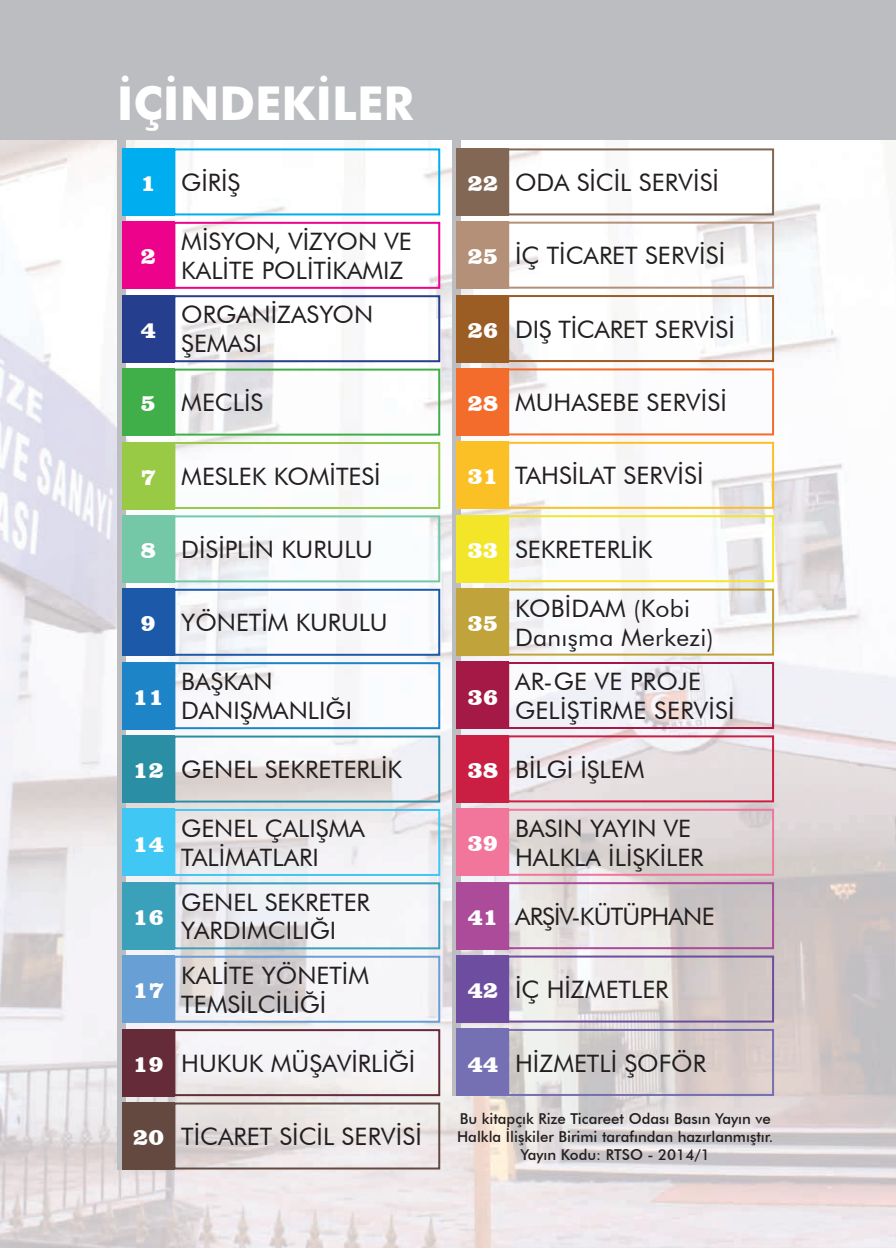
<style>
.page{position:relative;width:896px;height:1248px;background:#fff}
.page>*{position:absolute;margin:0;border:0;box-sizing:border-box;transform-origin:0 0}
.t1{font:700 46.6px "Futura BT";color:#fff}
.t2{font:24px/28.8px "Futura BT";color:#231f20}
.t3{font:900 24px "Clarendon BT";color:#fff}
.t4{font:24px "Futura BT";letter-spacing:-.03em;color:#231f20}
.t5{font:500 15px/18px "Futura BT";color:#231f20;text-align:center}
.s1{font-family:"Clarendon BT";font-weight:900;color:#fff}
</style>
<div class="page">
<img style="left:0;top:140px;width:896px;height:1107px">
<div style="left:452px;top:109px;width:9px;height:986px;background:#bcbdc0"></div>
<div style="left:118px;top:109px;width:8px;height:1060px;background:#bcbdc0"></div>
<div style="left:0;top:0;width:896px;height:140px;background:#bcbdc0"></div>
<div style="left:122px;top:148px;width:53px;height:67px;background:#00aeef"></div>
<div style="left:173px;top:148px;width:267px;height:67px;border:2px solid #00aeef"></div>
<div style="left:507px;top:368px;width:267px;height:67px;border:2px solid #f36c2c"></div>
<div style="left:173px;top:1102px;width:267px;height:67px;border:2px solid #63493f"></div>
<div style="left:456px;top:588px;width:53px;height:67px;background:#c0a43b"></div>
<div style="left:456px;top:808px;width:53px;height:67px;background:#f2759c"></div>
<div style="left:122px;top:442px;width:53px;height:67px;background:#98ca46"></div>
<div style="left:173px;top:442px;width:267px;height:67px;border:2px solid #98ca46"></div>
<div style="left:507px;top:588px;width:267px;height:67px;border:2px solid #c0a43b"></div>
<div style="left:456px;top:295px;width:53px;height:67px;background:#9b5d24"></div>
<div style="left:122px;top:735px;width:53px;height:67px;background:#2a8fa4"></div>
<div style="left:173px;top:735px;width:267px;height:67px;border:2px solid #2a8fa4"></div>
<div style="left:507px;top:955px;width:267px;height:67px;border:2px solid #6c4d9f"></div>
<div style="left:122px;top:1029px;width:53px;height:66px;background:#652b38"></div>
<div style="left:173px;top:1029px;width:267px;height:66px;border:2px solid #652b38"></div>
<div style="left:507px;top:1028px;width:267px;height:67px;border:2px solid #756fb3"></div>
<div style="left:173px;top:808px;width:267px;height:67px;border:2px solid #40c7f4"></div>
<div style="left:122px;top:1102px;width:53px;height:67px;background:#63493f"></div>
<div style="left:507px;top:442px;width:267px;height:67px;border:2px solid #fcc027"></div>
<div style="left:122px;top:662px;width:53px;height:67px;background:#1d85c7"></div>
<div style="left:173px;top:662px;width:267px;height:67px;border:2px solid #1d85c7"></div>
<div style="left:507px;top:735px;width:267px;height:67px;border:2px solid #ca1e42"></div>
<div style="left:456px;top:368px;width:53px;height:67px;background:#f36c2c"></div>
<div style="left:122px;top:368px;width:53px;height:67px;background:#40ae49"></div>
<div style="left:173px;top:368px;width:267px;height:67px;border:2px solid #40ae49"></div>
<div style="left:507px;top:295px;width:267px;height:67px;border:2px solid #9b5d24"></div>
<div style="left:456px;top:662px;width:53px;height:67px;background:#a51946"></div>
<div style="left:456px;top:882px;width:53px;height:67px;background:#ac4b9a"></div>
<div style="left:456px;top:1028px;width:53px;height:67px;background:#756fb3"></div>
<div style="left:122px;top:808px;width:53px;height:67px;background:#40c7f4"></div>
<div style="left:456px;top:735px;width:53px;height:67px;background:#ca1e42"></div>
<div style="left:456px;top:955px;width:53px;height:67px;background:#6c4d9f"></div>
<div style="left:122px;top:295px;width:53px;height:67px;background:#253f8e"></div>
<div style="left:173px;top:295px;width:267px;height:67px;border:2px solid #253f8e"></div>
<div style="left:507px;top:148px;width:267px;height:67px;border:2px solid #826754"></div>
<div style="left:456px;top:442px;width:53px;height:67px;background:#fcc027"></div>
<div style="left:122px;top:588px;width:53px;height:67px;background:#1c59a9"></div>
<div style="left:173px;top:588px;width:267px;height:67px;border:2px solid #1c59a9"></div>
<div style="left:507px;top:515px;width:267px;height:67px;border:2px solid #f3e528"></div>
<div style="left:456px;top:222px;width:53px;height:66px;background:#b39077"></div>
<div style="left:456px;top:148px;width:53px;height:67px;background:#826754"></div>
<div style="left:122px;top:955px;width:53px;height:67px;background:#689fd4"></div>
<div style="left:173px;top:955px;width:267px;height:67px;border:2px solid #689fd4"></div>
<div style="left:507px;top:882px;width:267px;height:67px;border:2px solid #ac4b9a"></div>
<div style="left:122px;top:882px;width:53px;height:67px;background:#3ba1bb"></div>
<div style="left:173px;top:882px;width:267px;height:67px;border:2px solid #3ba1bb"></div>
<div style="left:507px;top:808px;width:267px;height:67px;border:2px solid #f2759c"></div>
<div style="left:122px;top:515px;width:53px;height:67px;background:#74c8a7"></div>
<div style="left:173px;top:515px;width:267px;height:67px;border:2px solid #74c8a7"></div>
<div style="left:507px;top:662px;width:267px;height:67px;border:2px solid #a51946"></div>
<div style="left:456px;top:515px;width:53px;height:67px;background:#f3e528"></div>
<div style="left:122px;top:222px;width:53px;height:67px;background:#ed028c"></div>
<div style="left:173px;top:222px;width:267px;height:67px;border:2px solid #ed028c"></div>
<div style="left:507px;top:222px;width:267px;height:66px;border:2px solid #b39077"></div>
<h1 class="t1" style="left:117px;top:75px;width:298px">İÇİNDEKİLER</h1>
<p class="t2" style="left:141px;top:168px;width:101px"><span class="s1">1</span> GİRİŞ</p>
<p class="t3" style="left:141px;top:241px;width:17px">2</p>
<p class="t3" style="left:141px;top:315px;width:17px">4</p>
<p class="t2" style="left:181px;top:227px;width:232px">MİSYON, VİZYON VE<br>KALİTE POLİTİKAMIZ</p>
<p class="t2" style="left:181px;top:300px;width:193px">ORGANİZASYON<br>ŞEMASI</p>
<p class="t3" style="left:467px;top:168px;width:33px">22</p>
<p class="t3" style="left:467px;top:241px;width:33px">25</p>
<p class="t3" style="left:467px;top:314px;width:33px">26</p>
<p class="t2" style="left:141px;top:388px;width:124px"><span class="s1">5</span> MECLİS</p>
<p class="t3" style="left:467px;top:388px;width:33px">28</p>
<p class="t2" style="left:515px;top:168px;width:205px">ODA SİCİL SERVİSİ</p>
<p class="t2" style="left:515px;top:241px;width:212px">İÇ TİCARET SERVİSİ</p>
<p class="t2" style="left:515px;top:314px;width:221px">DIŞ TİCARET SERVİSİ</p>
<p class="t2" style="left:515px;top:388px;width:213px">MUHASEBE SERVİSİ</p>
<p class="t2" style="left:141px;top:461px;width:241px"><span class="s1">7</span> MESLEK KOMİTESİ</p>
<p class="t3" style="left:467px;top:461px;width:33px">31</p>
<p class="t2" style="left:515px;top:461px;width:190px">TAHSİLAT SERVİSİ</p>
<p class="t2" style="left:141px;top:535px;width:234px"><span class="s1">8</span> DİSİPLİN KURULU</p>
<p class="t3" style="left:467px;top:534px;width:33px">33</p>
<p class="t2" style="left:515px;top:534px;width:139px">SEKRETERLİK</p>
<p class="t2" style="left:141px;top:608px;width:248px"><span class="s1">9</span> YÖNETİM KURULU</p>
<p class="t3" style="left:467px;top:608px;width:33px">35</p>
<p class="t2" style="left:515px;top:593px;width:200px">KOBİDAM (Kobi<br>Danışma Merkezi)</p>
<p class="t3" style="left:133px;top:681px;width:33px">11</p>
<p class="t2" style="left:181px;top:667px;width:172px">BAŞKAN<br>DANIŞMANLIĞI</p>
<p class="t3" style="left:467px;top:681px;width:33px">36</p>
<p class="t2" style="left:515px;top:667px;width:221px">AR-GE VE PROJE<br>GELİŞTİRME SERVİSİ</p>
<p class="t2" style="left:133px;top:755px;width:271px"><span class="s1">12</span> GENEL SEKRETERLİK</p>
<p class="t3" style="left:467px;top:754px;width:33px">38</p>
<p class="t2" style="left:515px;top:754px;width:131px">BİLGİ İŞLEM</p>
<p class="t3" style="left:133px;top:828px;width:33px">14</p>
<p class="t2" style="left:181px;top:814px;width:185px">GENEL ÇALIŞMA<br>TALİMATLARI</p>
<p class="t3" style="left:467px;top:828px;width:33px">39</p>
<p class="t2" style="left:515px;top:813px;width:190px">BASIN YAYIN VE<br>HALKLA İLİŞKİLER</p>
<p class="t2" style="left:181px;top:887px;width:190px">GENEL SEKRETER<br>YARDIMCILIĞI</p>
<p class="t3" style="left:133px;top:901px;width:33px">16</p>
<p class="t4" style="left:515px;top:901px;width:201px">ARŞİV-KÜTÜPHANE</p>
<p class="t3" style="left:467px;top:901px;width:33px">41</p>
<p class="t3" style="left:133px;top:975px;width:33px">17</p>
<p class="t2" style="left:181px;top:960px;width:189px">KALİTE YÖNETİM<br>TEMSİLCİLİĞİ</p>
<p class="t3" style="left:467px;top:974px;width:33px">42</p>
<p class="t2" style="left:515px;top:974px;width:155px">İÇ HİZMETLER</p>
<p class="t2" style="left:133px;top:1048px;width:284px"><span class="s1">19</span> HUKUK MÜŞAVİRLİĞİ</p>
<p class="t2" style="left:515px;top:1048px;width:192px">HİZMETLİ ŞOFÖR</p>
<p class="t3" style="left:467px;top:1048px;width:33px">44</p>
<p class="t3" style="left:133px;top:1121px;width:33px">20</p>
<p class="t2" style="left:181px;top:1121px;width:242px">TİCARET SİCİL SERVİSİ</p>
<p class="t5" style="left:457px;top:1109px;width:318px">Bu kitapçık Rize Ticareet Odası Basın Yayın ve<br>Halkla İlişkiler Birimi tarafından hazırlanmıştır.<br>Yayın Kodu: RTSO - 2014/1</p>
</div>
